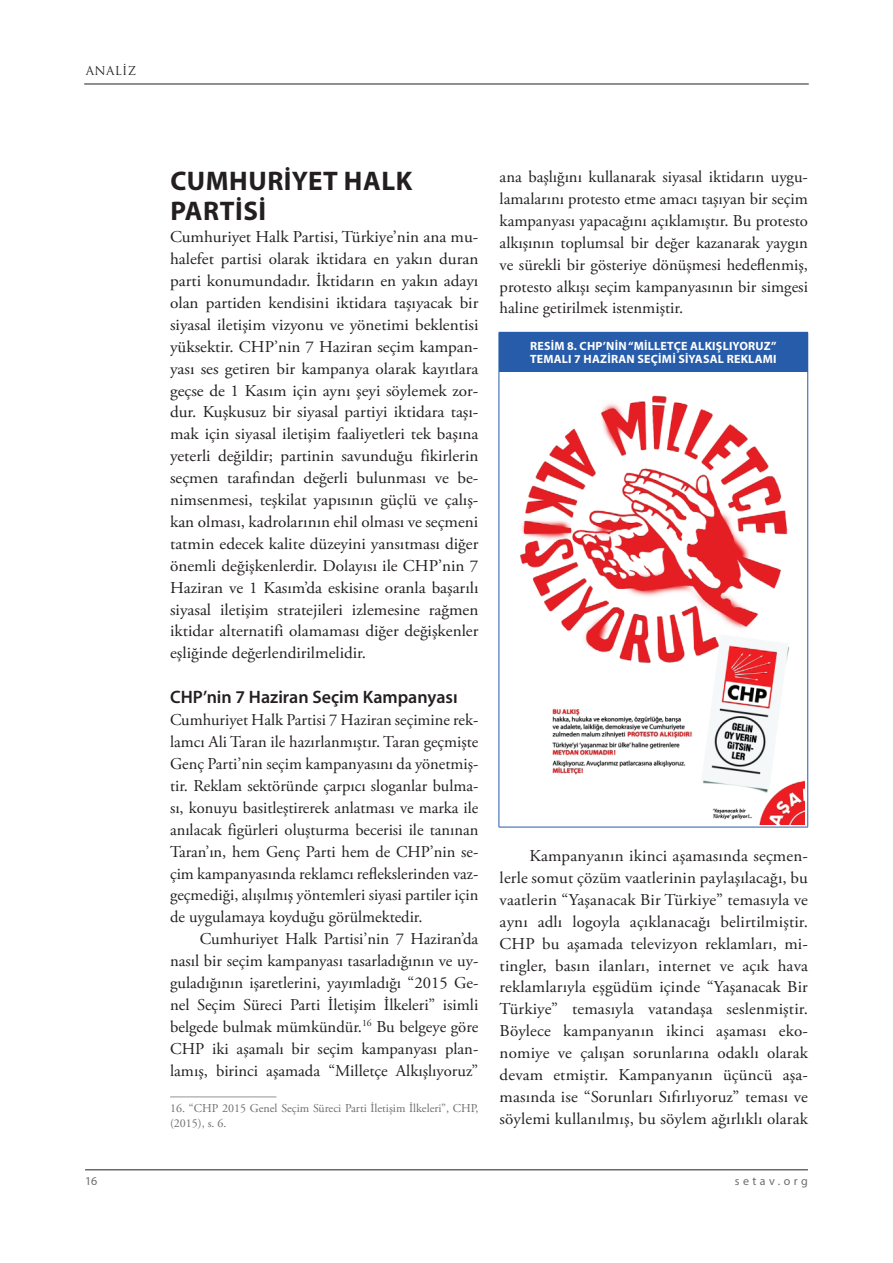
<style>
.page{position:relative;width:893px;height:1263px;background:#fff}
.page>*{position:absolute;margin:0;border:0;box-sizing:border-box;transform-origin:0 0}
.t1{font:700 27px/30px "Myriad Pro";letter-spacing:.02em;color:#231f20}
.t2{font:600 18px "Myriad Pro";color:#231f20}
.t3{font:16.5px/21.9px "Adobe Garamond Pro";color:#231f20;text-align:justify}
.t4{font:16.5px/21.9px "Adobe Garamond Pro";color:#231f20;text-align:justify;scale:1.04 1}
.t5{font:700 12px/13.5px "Myriad Pro";letter-spacing:.02em;color:#fff}
.t6{font:12px/15px "Adobe Garamond Pro";color:#6c6d70}
.t7{font:12px "Myriad Pro";letter-spacing:.29em;color:#6c6d70}
.t8{font:12px "Trajan Pro";letter-spacing:.025em;color:#231f20}
</style>
<div class="page">
<hr style="left:85px;top:1169px;width:723px;height:1px;background:#231f20">
<hr style="left:84px;top:84px;width:725px;height:1px;background:#231f20">
<hr style="left:170px;top:1097px;width:106px;height:1px;background:#939598">
<div style="left:499px;top:332px;width:309px;height:40px;background:#275caa"></div>
<hr style="left:499px;top:372px;width:1px;height:455px;background:#275caa">
<hr style="left:807px;top:372px;width:1px;height:455px;background:#275caa">
<hr style="left:499px;top:827px;width:309px;height:1px;background:#275caa">
<img style="left:520px;top:395px;width:284px;height:429px">
<p class="t8" style="left:86px;top:63px;width:52px">ANALİZ</p>
<p class="t7" style="left:85px;top:1173px;width:14px">16</p>
<h1 class="t1" style="left:170px;top:165px;width:243px">CUMHURİYET HALK<br>PARTİSİ</h1>
<p class="t4" style="left:170px;top:227px;width:298px">Cumhuriyet Halk Partisi, Türkiye’nin ana mu&shy;halefet partisi olarak iktidara en yakın duran parti konumundadır. İktidarın en yakın adayı olan partiden kendisini iktidara taşıyacak bir siyasal iletişim vizyonu ve yönetimi beklentisi yüksektir. CHP’nin 7 Haziran seçim kampan&shy;yası ses getiren bir kampanya olarak kayıtlara geçse de 1 Kasım için aynı şeyi söylemek zor&shy;dur. Kuşkusuz bir siyasal partiyi iktidara taşı&shy;mak için siyasal iletişim faaliyetleri tek başına yeterli değildir; partinin savunduğu fikirlerin seçmen tarafından değerli bulunması ve be&shy;nimsenmesi, teşkilat yapısının güçlü ve çalış&shy;kan olması, kadrolarının ehil olması ve seçmeni tatmin edecek kalite düzeyini yansıtması diğer önemli değişkenlerdir. Dolayısı ile CHP’nin 7<br>Haziran ve 1 Kasım’da eskisine oranla başarılı siyasal iletişim stratejileri izlemesine rağmen iktidar alternatifi olamaması diğer değişkenler eşliğinde değerlendirilmelidir.</p>
<p class="t2" style="left:170px;top:686px;width:289px">CHP’nin 7 Haziran Seçim Kampanyası</p>
<p class="t3" style="left:170px;top:710px;width:310px">Cumhuriyet Halk Partisi 7 Haziran seçimine rek&shy;lamcı Ali Taran ile hazırlanmıştır. Taran geçmişte Genç Parti’nin seçim kampanyasını da yönetmiş&shy;tir. Reklam sektöründe çarpıcı sloganlar bulma&shy;sı, konuyu basitleştirerek anlatması ve marka ile anılacak figürleri oluşturma becerisi ile tanınan Taran’ın, hem Genç Parti hem de CHP’nin se&shy;çim kampanyasında reklamcı reflekslerinden vaz&shy;geçmediği, alışılmış yöntemleri siyasi partiler için de uygulamaya koyduğu görülmektedir.</p>
<p class="t3" style="left:170px;top:929px;width:310px;text-indent:30px">Cumhuriyet Halk Partisi’nin 7 Haziran’da nasıl bir seçim kampanyası tasarladığının ve uy&shy;guladığının işaretlerini, yayımladığı “2015 Ge&shy;nel Seçim Süreci Parti İletişim İlkeleri” isimli belgede bulmak mümkündür.<sup>16</sup> Bu belgeye göre CHP iki aşamalı bir seçim kampanyası plan&shy;lamış, birinci aşamada “Milletçe Alkışlıyoruz”</p>
<p class="t6" style="left:170px;top:1101px;width:310px">16. “CHP 2015 Genel Seçim Süreci Parti İletişim İlkeleri”, CHP, (2015), s. 6.</p>
<p class="t3" style="left:500px;top:166px;width:310px">ana başlığını kullanarak siyasal iktidarın uygu&shy;lamalarını protesto etme amacı taşıyan bir seçim kampanyası yapacağını açıklamıştır. Bu protesto alkışının toplumsal bir değer kazanarak yaygın ve sürekli bir gösteriye dönüşmesi hedeflenmiş, protesto alkışı seçim kampanyasının bir simgesi haline getirilmek istenmiştir.</p>
<p class="t5" style="left:530px;top:339px;width:248px">RESIM 8. CHP’NIN “MILLETÇE ALKIŞLIYORUZ”<br>TEMALI 7 HAZIRAN SEÇIMI SIYASAL REKLAMI</p>
<p class="t3" style="left:500px;top:845px;width:310px;text-indent:30px">Kampanyanın ikinci aşamasında seçmen&shy;lerle somut çözüm vaatlerinin paylaşılacağı, bu vaatlerin “Yaşanacak Bir Türkiye” temasıyla ve aynı adlı logoyla açıklanacağı belirtilmiştir.<br>CHP bu aşamada televizyon reklamları, mi&shy;tingler, basın ilanları, internet ve açık hava reklamlarıyla eşgüdüm içinde “Yaşanacak Bir Türkiye” temasıyla vatandaşa seslenmiştir.<br>Böylece kampanyanın ikinci aşaması eko&shy;nomiye ve çalışan sorunlarına odaklı olarak devam etmiştir. Kampanyanın üçüncü aşa&shy;masında ise “Sorunları Sıfırlıyoruz” teması ve söylemi kullanılmış, bu söylem ağırlıklı olarak</p>
<p class="t7" style="left:735px;top:1173px;width:75px">setav.org</p>
</div>
